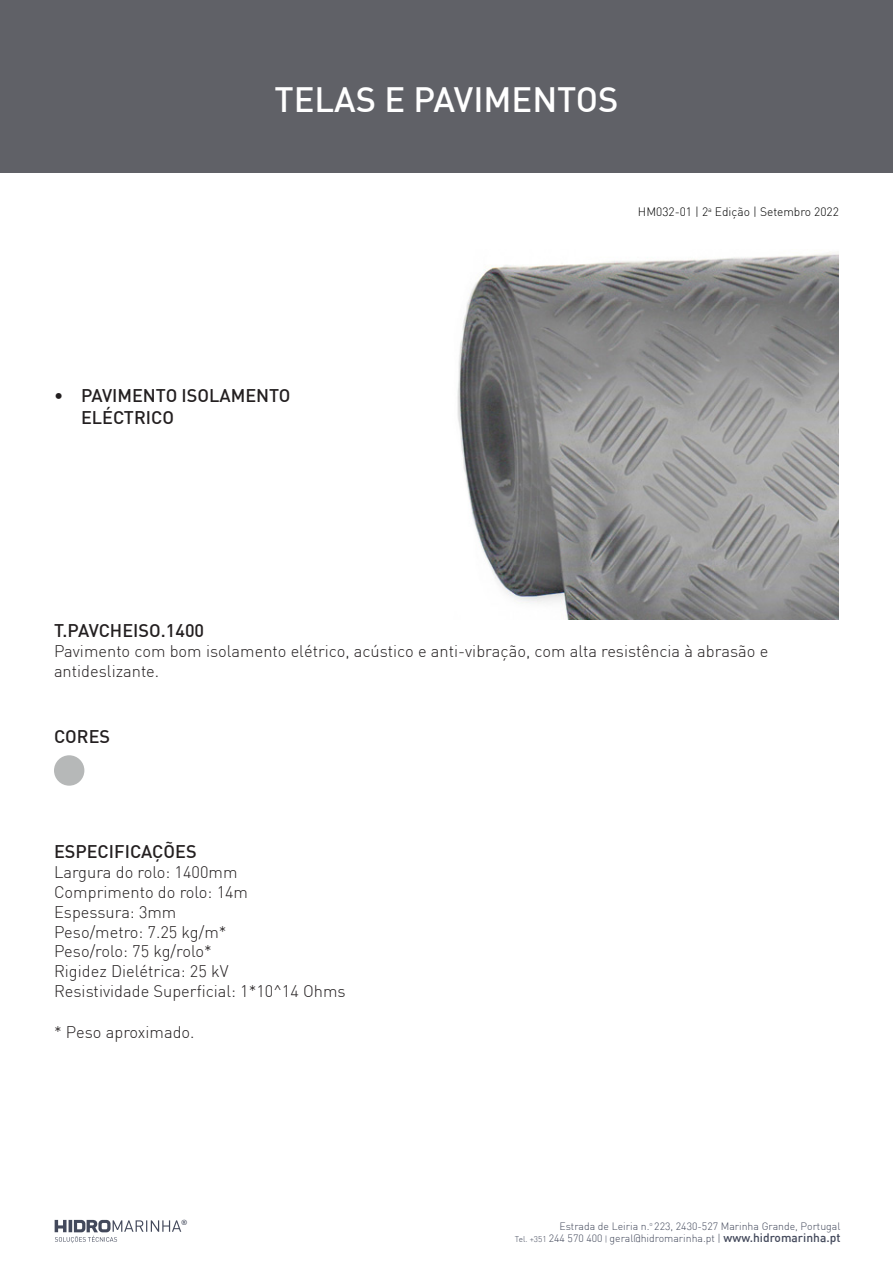
<style>
.page{position:relative;width:893px;height:1263px;background:#fff}
.page>*{position:absolute;margin:0;border:0;box-sizing:border-box;transform-origin:0 0}
.t1{font:500 34.5px "DIN";color:#fff}
.t2{font:500 18px/21.6px "DIN";color:#231f20}
.t3{font:300 16.5px/19.8px "DIN";color:#231f20}
.t4{font:300 12px "DIN";color:#000}
.t5{font:300 10.5px/12px "DIN";color:#43495b;text-align:right}
.t6{font:500 7.35px "DIN";color:#43495b}
.s1{font-size:8.25px}
.s2{font-weight:500;font-size:12px}
</style>
<div class="page">
<div style="left:0;top:0;width:893px;height:172px;background:#606167"></div>
<svg style="left:55px;top:1220px;width:126px;height:23px"></svg>
<img style="left:457px;top:252px;width:382px;height:367px">
<div style="left:54px;top:755px;width:30px;height:31px;background:#b6b8b8;border-radius:50%"></div>
<h1 class="t1" style="left:274px;top:78px;width:346px">TELAS E PAVIMENTOS</h1>
<p class="t4" style="left:638px;top:204px;width:202px">HM032-01 | 2<sup>a</sup> Edição | Setembro 2022</p>
<p class="t2" style="left:81px;top:384px;width:211px;text-indent:-27px">• PAVIMENTO ISOLAMENTO<br>ELÉCTRICO</p>
<p class="t2" style="left:54px;top:619px;width:152px">T.PAVCHEISO.1400</p>
<p class="t3" style="left:54px;top:641px;width:716px">Pavimento com bom isolamento elétrico, acústico e anti-vibração, com alta resistência à abrasão e antideslizante.</p>
<p class="t2" style="left:54px;top:725px;width:58px">CORES</p>
<p class="t2" style="left:54px;top:840px;width:144px">ESPECIFICAÇÕES</p>
<p class="t3" style="left:54px;top:862px;width:185px">Largura do rolo: 1400mm</p>
<p class="t3" style="left:54px;top:882px;width:196px">Comprimento do rolo: 14m</p>
<p class="t3" style="left:54px;top:902px;width:124px">Espessura: 3mm</p>
<p class="t3" style="left:54px;top:921px;width:174px">Peso/metro: 7.25 kg/m*</p>
<p class="t3" style="left:54px;top:941px;width:159px">Peso/rolo: 75 kg/rolo*</p>
<p class="t3" style="left:54px;top:961px;width:176px">Rigidez Dielétrica: 25 kV</p>
<p class="t3" style="left:54px;top:981px;width:293px">Resistividade Superficial: 1*10^14 Ohms</p>
<p class="t3" style="left:54px;top:1022px;width:142px">* Peso aproximado.</p>
<p class="t6" style="left:181px;top:1218px;width:8px">®</p>
<p class="t5" style="left:515px;top:1220px;width:327px">Estrada de Leiria n.<sup>o</sup> 223, 2430-527 Marinha Grande, Portugal<br><span class="s1">Tel. +351</span> 244 570 400 <span class="s1">|</span> geral@hidromarinha.pt | <span class="s2">www.hidromarinha.pt</span></p>
</div>
